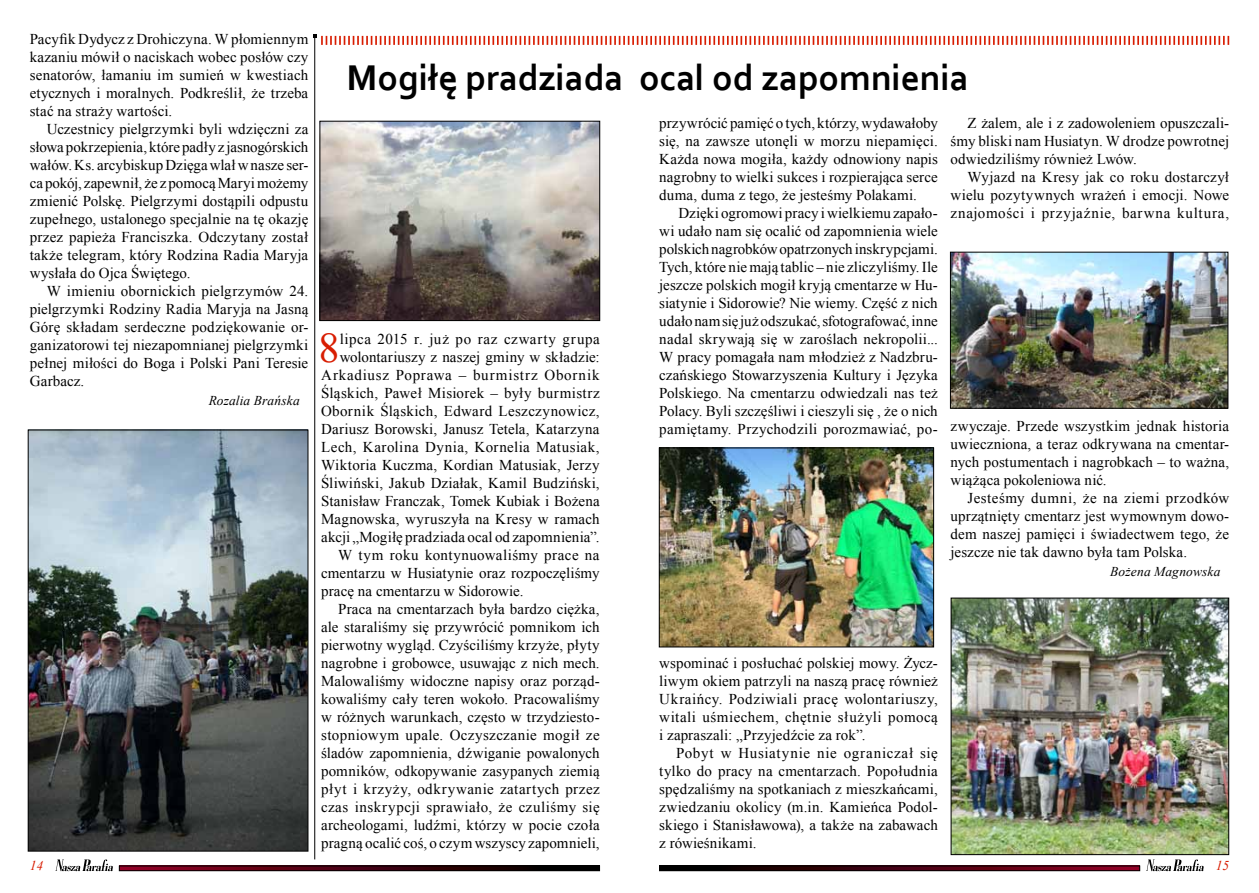
<style>
.page{position:relative;width:1259px;height:893px;background:#fff}
.page>*{position:absolute;margin:0;border:0;box-sizing:border-box;transform-origin:0 0}
.t1{font:42.15px "Times New Roman";color:#d81d02}
.t2{font:700 37.5px "Corbel";letter-spacing:-.005em;color:#000}
.t3{font:15px/18px "Times New Roman";letter-spacing:.015em;color:#000;text-align:justify}
.t4{font:15px "Times New Roman";letter-spacing:.04em;color:#000}
.t5{font:15px "Times New Roman";letter-spacing:.05em;color:#000}
.t6{font:italic 13.5px "Times New Roman";letter-spacing:.01em;color:#000}
.t7{font:italic 13.5px "Times New Roman";color:#d81d02}
</style>
<div class="page">
<svg style="left:1146px;top:859px;width:57px;height:12px"></svg>
<svg style="left:661px;top:868px;width:477px;height:1px"></svg>
<div style="left:659px;top:866px;width:481px;height:5px;border:1px solid #000"></div>
<svg style="left:55px;top:859px;width:58px;height:12px"></svg>
<svg style="left:121px;top:868px;width:477px;height:1px"></svg>
<div style="left:119px;top:866px;width:481px;height:5px;border:1px solid #000"></div>
<img style="left:30px;top:432px;width:276px;height:417px">
<div style="left:28px;top:430px;width:280px;height:421px;border:1px solid #000"></div>
<hr style="left:314px;top:36px;width:1px;height:823px;background:#000">
<img style="left:952px;top:254px;width:274px;height:153px">
<div style="left:950px;top:252px;width:278px;height:157px;border:1px solid #000"></div>
<img style="left:661px;top:450px;width:271px;height:195px">
<div style="left:659px;top:448px;width:275px;height:199px;border:1px solid #000"></div>
<img style="left:952px;top:600px;width:275px;height:253px">
<div style="left:950px;top:598px;width:279px;height:257px;border:1px solid #000"></div>
<img style="left:321px;top:123px;width:277px;height:196px">
<div style="left:319px;top:121px;width:281px;height:200px;border:1px solid #000"></div>
<svg style="left:313px;top:34px;width:917px;height:13px"></svg>
<p class="t3" style="left:30px;top:30px;width:280px">Pacyfik Dydycz z Drohiczyna. W płomiennym kazaniu mówił o naciskach wobec posłów czy senatorów, łamaniu im sumień w kwestiach etycznych i moralnych. Podkreślił, że trzeba stać na straży wartości.</p>
<p class="t3" style="left:30px;top:120px;width:280px;text-indent:17px">Uczestnicy pielgrzymki byli wdzięczni za słowa pokrzepienia, które padły z jasnogórskich wałów. Ks. arcybiskup Dzięga wlał w nasze ser&shy;ca pokój, zapewnił, że z pomocą Maryi możemy zmienić Polskę. Pielgrzymi dostąpili odpustu zupełnego, ustalonego specjalnie na tę okazję przez papieża Franciszka. Odczytany został także telegram, który Rodzina Radia Maryja wysłała do Ojca Świętego.</p>
<p class="t3" style="left:30px;top:282px;width:280px;text-indent:17px">W imieniu obornickich pielgrzymów 24. pielgrzymki Rodziny Radia Maryja na Jasną Górę składam serdeczne podziękowanie or&shy;ganizatorowi tej niezapomnianej pielgrzymki pełnej miłości do Boga i Polski Pani Teresie Garbacz.</p>
<p class="t6" style="left:209px;top:391px;width:93px">Rozalia Brańska</p>
<h2 class="t2" style="left:347px;top:54px;width:623px">Mogiłę pradziada ocal od zapomnienia</h2>
<h1 class="t1" style="left:318px;top:320px;width:23px">8</h1>
<p class="t4" style="left:340px;top:329px;width:261px">lipca 2015 r. już po raz czwarty grupa</p>
<p class="t3" style="left:340px;top:348px;width:261px">wolontariuszy z naszej gminy w składzie:</p>
<p class="t5" style="left:321px;top:365px;width:280px">Arkadiusz Poprawa – burmistrz Obornik</p>
<p class="t3" style="left:321px;top:384px;width:280px">Śląskich, Paweł Misiorek – były burmistrz</p>
<p class="t3" style="left:321px;top:402px;width:280px">Obornik Śląskich, Edward Leszczynowicz,</p>
<p class="t3" style="left:321px;top:420px;width:280px">Dariusz Borowski, Janusz Tetela, Katarzyna</p>
<p class="t3" style="left:321px;top:438px;width:280px">Lech, Karolina Dynia, Kornelia Matusiak,</p>
<p class="t3" style="left:321px;top:456px;width:280px">Wiktoria Kuczma, Kordian Matusiak, Jerzy</p>
<p class="t3" style="left:321px;top:474px;width:280px">Śliwiński, Jakub Działak, Kamil Budziński,</p>
<p class="t3" style="left:321px;top:492px;width:280px">Stanisław Franczak, Tomek Kubiak i Bożena</p>
<p class="t3" style="left:321px;top:510px;width:280px">Magnowska, wyruszyła na Kresy w ramach</p>
<p class="t3" style="left:321px;top:528px;width:280px">akcji „Mogiłę pradziada ocal od zapomnienia”.</p>
<p class="t3" style="left:338px;top:546px;width:263px">W tym roku kontynuowaliśmy prace na</p>
<p class="t3" style="left:321px;top:564px;width:280px">cmentarzu w Husiatynie oraz rozpoczęliśmy</p>
<p class="t3" style="left:321px;top:582px;width:204px">pracę na cmentarzu w Sidorowie.</p>
<p class="t3" style="left:338px;top:600px;width:263px">Praca na cmentarzach była bardzo ciężka,</p>
<p class="t3" style="left:321px;top:618px;width:280px">ale staraliśmy się przywrócić pomnikom ich</p>
<p class="t3" style="left:321px;top:636px;width:280px">pierwotny wygląd. Czyściliśmy krzyże, płyty</p>
<p class="t3" style="left:321px;top:654px;width:280px">nagrobne i grobowce, usuwając z nich mech.</p>
<p class="t3" style="left:321px;top:672px;width:280px">Malowaliśmy widoczne napisy oraz porząd-</p>
<p class="t3" style="left:321px;top:690px;width:280px">kowaliśmy cały teren wokoło. Pracowaliśmy</p>
<p class="t3" style="left:321px;top:708px;width:280px">w różnych warunkach, często w trzydziesto-</p>
<p class="t3" style="left:321px;top:726px;width:280px">stopniowym upale. Oczyszczanie mogił ze</p>
<p class="t3" style="left:321px;top:744px;width:280px">śladów zapomnienia, dźwiganie powalonych</p>
<p class="t3" style="left:321px;top:762px;width:280px">pomników, odkopywanie zasypanych ziemią</p>
<p class="t4" style="left:321px;top:779px;width:280px">płyt i krzyży, odkrywanie zatartych przez</p>
<p class="t3" style="left:321px;top:798px;width:280px">czas inskrypcji sprawiało, że czuliśmy się</p>
<p class="t3" style="left:321px;top:816px;width:280px">archeologami, ludźmi, którzy w pocie czoła</p>
<p class="t3" style="left:321px;top:834px;width:280px">pragną ocalić coś, o czym wszyscy zapomnieli,</p>
<p class="t3" style="left:659px;top:114px;width:280px">przywrócić pamięć o tych, którzy, wydawałoby się, na zawsze utonęli w morzu niepamięci.<br>Każda nowa mogiła, każdy odnowiony napis nagrobny to wielki sukces i rozpierająca serce duma, duma z tego, że jesteśmy Polakami.</p>
<p class="t3" style="left:659px;top:204px;width:280px;text-indent:19px">Dzięki ogromowi pracy i wielkiemu zapało&shy;wi udało nam się ocalić od zapomnienia wiele polskich nagrobków opatrzonych inskrypcjami.<br>Tych, które nie mają tablic – nie zliczyliśmy. Ile jeszcze polskich mogił kryją cmentarze w Hu&shy;siatynie i Sidorowie? Nie wiemy. Część z nich udało nam się już odszukać, sfotografować, inne nadal skrywają się w zaroślach nekropolii...<br>W pracy pomagała nam młodzież z Nadzbru&shy;czańskiego Stowarzyszenia Kultury i Języka Polskiego. Na cmentarzu odwiedzali nas też Polacy. Byli szczęśliwi i cieszyli się , że o nich pamiętamy. Przychodzili porozmawiać, po-</p>
<p class="t3" style="left:950px;top:114px;width:280px;text-indent:17px">Z żalem, ale i z zadowoleniem opuszczali&shy;śmy bliski nam Husiatyn. W drodze powrotnej odwiedziliśmy również Lwów.</p>
<p class="t3" style="left:950px;top:168px;width:280px;text-indent:17px">Wyjazd na Kresy jak co roku dostarczył wielu pozytywnych wrażeń i emocji. Nowe znajomości i przyjaźnie, barwna kultura,</p>
<p class="t3" style="left:950px;top:417px;width:280px">zwyczaje. Przede wszystkim jednak historia uwieczniona, a teraz odkrywana na cmentar&shy;nych postumentach i nagrobkach – to ważna, wiążąca pokoleniowa nić.</p>
<p class="t3" style="left:950px;top:489px;width:280px;text-indent:17px">Jesteśmy dumni, że na ziemi przodków uprzątnięty cmentarz jest wymownym dowo&shy;dem naszej pamięci i świadectwem tego, że jeszcze nie tak dawno była tam Polska.</p>
<p class="t6" style="left:1110px;top:562px;width:112px">Bożena Magnowska</p>
<p class="t3" style="left:659px;top:654px;width:280px">wspominać i posłuchać polskiej mowy. Życz&shy;liwym okiem patrzyli na naszą pracę również Ukraińcy. Podziwiali pracę wolontariuszy, witali uśmiechem, chętnie służyli pomocą i zapraszali: „Przyjedźcie za rok”.</p>
<p class="t3" style="left:659px;top:744px;width:280px;text-indent:17px">Pobyt w Husiatynie nie ograniczał się tylko do pracy na cmentarzach. Popołudnia spędzaliśmy na spotkaniach z mieszkańcami, zwiedzaniu okolicy (m.in. Kamieńca Podol&shy;skiego i Stanisławowa), a także na zabawach z rówieśnikami.</p>
<p class="t7" style="left:30px;top:857px;width:15px">14</p>
<p class="t7" style="left:1215px;top:857px;width:15px">15</p>
</div>
